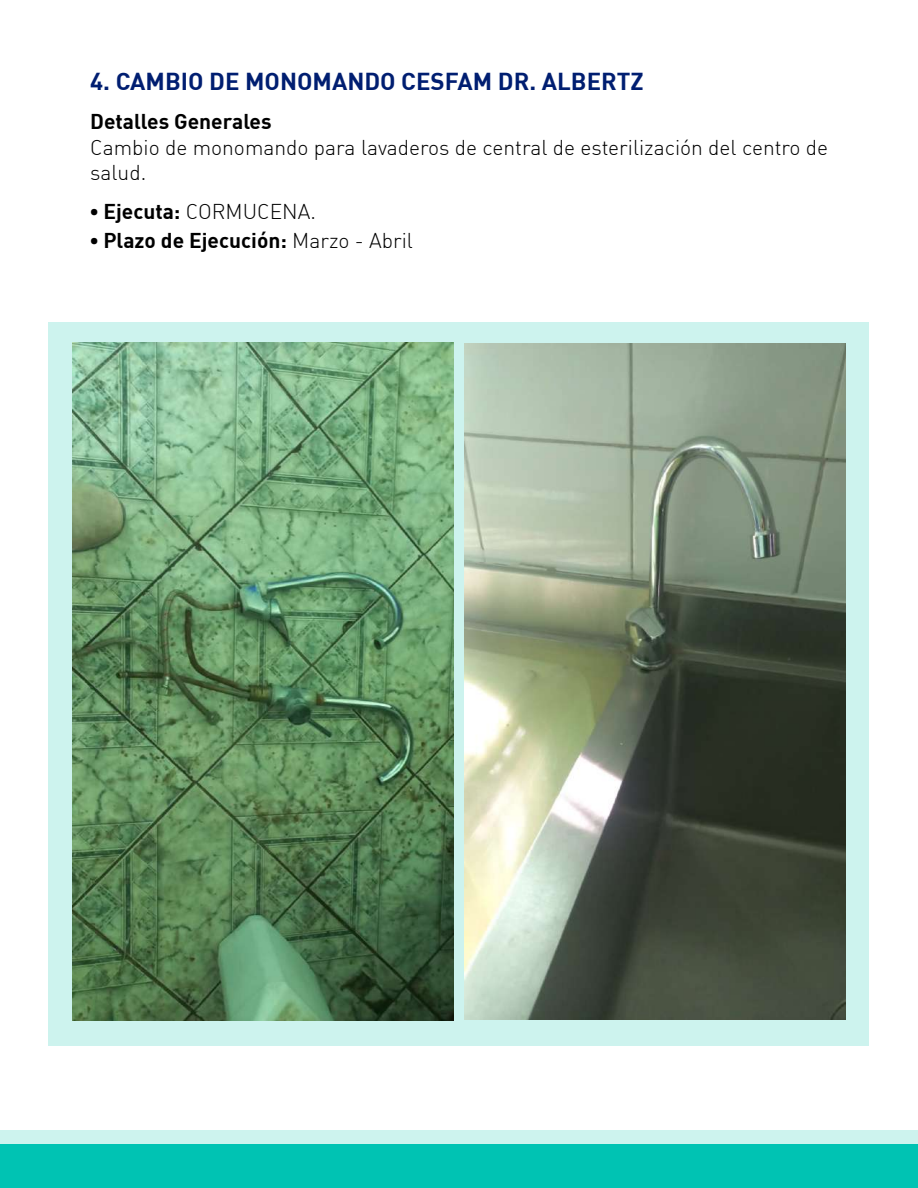
<style>
.page{position:relative;width:918px;height:1188px;background:#fff}
.page>*{position:absolute;margin:0;border:0;box-sizing:border-box;transform-origin:0 0}
.t1{font:700 24px "DIN";color:#001e71}
.t2{font:21px/25.2px "DIN Light Alternate";color:#000}
.t3{font:700 21px "DIN";color:#000}
.s1{font-family:"Montserrat";font-weight:900;font-size:24px}
.s2{font-family:"DIN";font-weight:700}
.s3{font-family:"DIN Light Alternate";font-weight:400}
</style>
<div class="page">
<div style="left:0;top:1130px;width:918px;height:50px;background:#cdf3ee"></div>
<div style="left:0;top:1144px;width:918px;height:44px;background:#00c3b3"></div>
<div style="left:49px;top:322px;width:820px;height:724px;background:#cdf3ee"></div>
<img style="left:72px;top:343px;width:382px;height:677px">
<img style="left:465px;top:343px;width:381px;height:677px">
<p class="t1" style="left:90px;top:66px;width:555px">4. CAMBIO DE MONOMANDO CESFAM DR. ALBERTZ</p>
<p class="t3" style="left:90px;top:108px;width:183px">Detalles Generales</p>
<p class="t2" style="left:90px;top:134px;width:739px">Cambio de monomando para lavaderos de central de esterilización del centro de salud.</p>
<p class="t2" style="left:90px;top:199px;width:227px"><span class="s1">·</span> <span class="s2">Ejecuta:</span> CORMUCENA.</p>
<p class="t3" style="left:90px;top:226px;width:324px"><span class="s1">·</span> Plazo de Ejecución: <span class="s3">Marzo - Abril</span></p>
</div>
